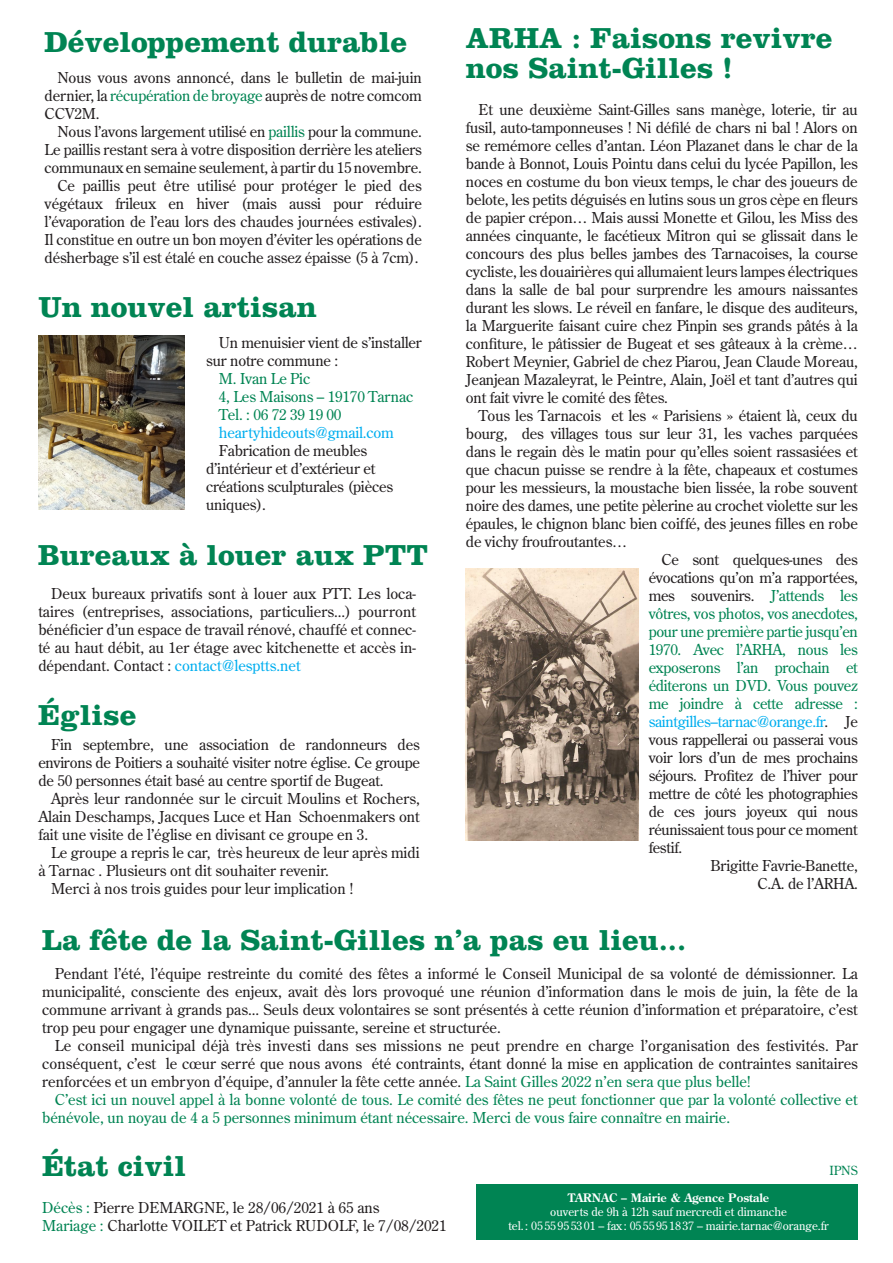
<style>
.page{position:relative;width:893px;height:1263px;background:#fff}
.page>*{position:absolute;margin:0;border:0;box-sizing:border-box;transform-origin:0 0}
.t1{font:700 30px "Clarendon";color:#008453}
.t2{font:15px/18px "Century Old Style";letter-spacing:-.01em;color:#231f20;text-align:justify}
.t3{font:15px/18px "Century Old Style";color:#008453}
.t4{font:15px "Century Old Style";letter-spacing:-.01em;color:#00aeef}
.t5{font:12.6px "Century Old Style";color:#008453}
.t6{font:11.7px "Century Old Style";color:#fff}
.t7{font:700 11.7px "Century Old Style";color:#fff}
.s1{color:#008453}
.s2{color:#00aeef}
</style>
<div class="page">
<img style="left:38px;top:336px;width:146px;height:174px">
<div style="left:476px;top:1184px;width:382px;height:55px;background:#008453"></div>
<img style="left:466px;top:569px;width:173px;height:272px">
<p class="t1" style="left:466px;top:20px;width:368px">ARHA : Faisons revivre</p>
<p class="t1" style="left:466px;top:50px;width:268px">nos Saint-Gilles !</p>
<p class="t1" style="left:45px;top:24px;width:364px">Développement durable</p>
<p class="t2" style="left:45px;top:68px;width:379px;text-indent:13px">Nous vous avons annoncé, dans le bulletin de mai-juin dernier, la <span class="s1">récupération de broyage</span> auprès de notre comcom CCV2M.</p>
<p class="t2" style="left:45px;top:122px;width:379px;text-indent:13px">Nous l’avons largement utilisé en <span class="s1">paillis</span> pour la commune.<br>Le paillis restant sera à votre disposition derrière les ateliers communaux en semaine seulement, à partir du 15 novembre.</p>
<p class="t2" style="left:45px;top:176px;width:379px;text-indent:13px">Ce paillis peut être utilisé pour protéger le pied des végétaux frileux en hiver (mais aussi pour réduire l’évaporation de l’eau lors des chaudes journées estivales).<br>Il constitue en outre un bon moyen d’éviter les opérations de désherbage s’il est étalé en couche assez épaisse (5 à 7cm).</p>
<p class="t2" style="left:466px;top:100px;width:394px;text-indent:13px">Et une deuxième Saint-Gilles sans manège, loterie, tir au fusil, auto-tamponneuses ! Ni défilé de chars ni bal ! Alors on se remémore celles d’antan. Léon Plazanet dans le char de la bande à Bonnot, Louis Pointu dans celui du lycée Papillon, les noces en costume du bon vieux temps, le char des joueurs de belote, les petits déguisés en lutins sous un gros cèpe en fleurs de papier crépon… Mais aussi Monette et Gilou, les Miss des années cinquante, le facétieux Mitron qui se glissait dans le concours des plus belles jambes des Tarnacoises, la course cycliste, les douairières qui allumaient leurs lampes électriques dans la salle de bal pour surprendre les amours naissantes durant les slows. Le réveil en fanfare, le disque des auditeurs, la Marguerite faisant cuire chez Pinpin ses grands pâtés à la confiture, le pâtissier de Bugeat et ses gâteaux à la crème… Robert Meynier, Gabriel de chez Piarou, Jean Claude Moreau, Jeanjean Mazaleyrat, le Peintre, Alain, Joël et tant d’autres qui ont fait vivre le comité des fêtes.</p>
<p class="t2" style="left:466px;top:406px;width:394px;text-indent:13px">Tous les Tarnacois et les « Parisiens » étaient là, ceux du bourg, des villages tous sur leur 31, les vaches parquées dans le regain dès le matin pour qu’elles soient rassasiées et que chacun puisse se rendre à la fête, chapeaux et costumes pour les messieurs, la moustache bien lissée, la robe souvent noire des dames, une petite pèlerine au crochet violette sur les épaules, le chignon blanc bien coiffé, des jeunes filles en robe de vichy froufroutantes…</p>
<p class="t2" style="left:649px;top:550px;width:211px;text-indent:13px">Ce sont quelques-unes des évocations qu’on m’a rapportées, mes souvenirs. <span class="s1">J’attends les vôtres, vos photos, vos anecdotes, pour une première partie jusqu’en 1970. Avec l’ARHA, nous les exposerons l’an prochain et éditerons un DVD. Vous pouvez me joindre à cette adresse : </span><span class="s2">saintgilles–tarnac@orange.fr</span>. Je vous rappellerai ou passerai vous voir lors d’un de mes prochains séjours. Profitez de l’hiver pour mettre de côté les photographies de ces jours joyeux qui nous réunissaient tous pour ce moment festif.</p>
<p class="t2" style="left:710px;top:856px;width:149px">Brigitte Favrie-Banette,</p>
<p class="t2" style="left:757px;top:874px;width:102px">C.A. de l’ARHA.</p>
<p class="t1" style="left:38px;top:289px;width:280px">Un nouvel artisan</p>
<p class="t2" style="left:206px;top:333px;width:217px;text-indent:13px">Un menuisier vient de s’installer sur notre commune :</p>
<p class="t3" style="left:219px;top:369px;width:93px">M. Ivan Le Pic</p>
<p class="t3" style="left:219px;top:387px;width:196px">4, Les Maisons – 19170 Tarnac</p>
<p class="t3" style="left:219px;top:405px;width:124px">Tel. : 06 72 39 19 00</p>
<p class="t4" style="left:219px;top:422px;width:177px">heartyhideouts@gmail.com</p>
<p class="t2" style="left:206px;top:441px;width:189px;text-align:left;text-indent:13px">Fabrication de meubles d’intérieur et d’extérieur et créations sculpturales (pièces uniques).</p>
<p class="t1" style="left:38px;top:536px;width:392px">Bureaux à louer aux PTT</p>
<p class="t2" style="left:38px;top:584px;width:379px;text-indent:13px">Deux bureaux privatifs sont à louer aux PTT. Les loca&shy;taires (entreprises, associations, particuliers...) pourront bénéficier d’un espace de travail rénové, chauffé et connec&shy;té au haut débit, au 1er étage avec kitchenette et accès in&shy;dépendant. Contact : <span class="s2">contact@lesptts.net</span></p>
<p class="t1" style="left:38px;top:696px;width:100px">Église</p>
<p class="t2" style="left:38px;top:736px;width:383px;text-indent:13px">Fin septembre, une association de randonneurs des environs de Poitiers a souhaité visiter notre église. Ce groupe de 50 personnes était basé au centre sportif de Bugeat.</p>
<p class="t2" style="left:38px;top:790px;width:383px;text-indent:13px">Après leur randonnée sur le circuit Moulins et Rochers, Alain Deschamps, Jacques Luce et Han Schoenmakers ont fait une visite de l’église en divisant ce groupe en 3.</p>
<p class="t2" style="left:38px;top:844px;width:383px;text-indent:13px">Le groupe a repris le car, très heureux de leur après midi à Tarnac . Plusieurs ont dit souhaiter revenir.</p>
<p class="t2" style="left:51px;top:880px;width:304px">Merci à nos trois guides pour leur implication !</p>
<p class="t1" style="left:42px;top:922px;width:646px">La fête de la Saint-Gilles n’a pas eu lieu...</p>
<p class="t2" style="left:42px;top:964px;width:817px;text-indent:13px">Pendant l’été, l’équipe restreinte du comité des fêtes a informé le Conseil Municipal de sa volonté de démissionner. La municipalité, consciente des enjeux, avait dès lors provoqué une réunion d’information dans le mois de juin, la fête de la commune arrivant à grands pas... Seuls deux volontaires se sont présentés à cette réunion d’information et préparatoire, c’est trop peu pour engager une dynamique puissante, sereine et structurée.</p>
<p class="t2" style="left:42px;top:1036px;width:817px;text-indent:13px">Le conseil municipal déjà très investi dans ses missions ne peut prendre en charge l’organisation des festivités. Par conséquent, c’est le cœur serré que nous avons été contraints, étant donné la mise en application de contraintes sanitaires renforcées et un embryon d’équipe, d’annuler la fête cette année. <span class="s1">La Saint Gilles 2022 n’en sera que plus belle!</span></p>
<p class="t3" style="left:42px;top:1090px;width:817px;text-indent:13px">C’est ici un nouvel appel à la bonne volonté de tous. Le comité des fêtes ne peut fonctionner que par la volonté collective et bénévole, un noyau de 4 a 5 personnes minimum étant nécessaire. Merci de vous faire connaître en mairie.</p>
<p class="t1" style="left:42px;top:1148px;width:146px">État civil</p>
<p class="t2" style="left:42px;top:1199px;width:339px"><span class="s1">Décès :</span> Pierre DEMARGNE, le 28/06/2021 à 65 ans</p>
<p class="t2" style="left:42px;top:1217px;width:406px"><span class="s1">Mariage :</span> Charlotte VOILET et Patrick RUDOLF, le 7/08/2021</p>
<p class="t5" style="left:829px;top:1163px;width:30px">IPNS</p>
<p class="t7" style="left:568px;top:1190px;width:203px">TARNAC – Mairie &amp; Agence Postale</p>
<p class="t6" style="left:550px;top:1204px;width:238px">ouverts de 9h à 12h sauf mercredi et dimanche</p>
<p class="t6" style="left:508px;top:1218px;width:322px">tel.: 05 55 95 53 01 – fax: 0555 9518 37 – mairie.tarnac@orange.fr</p>
</div>
